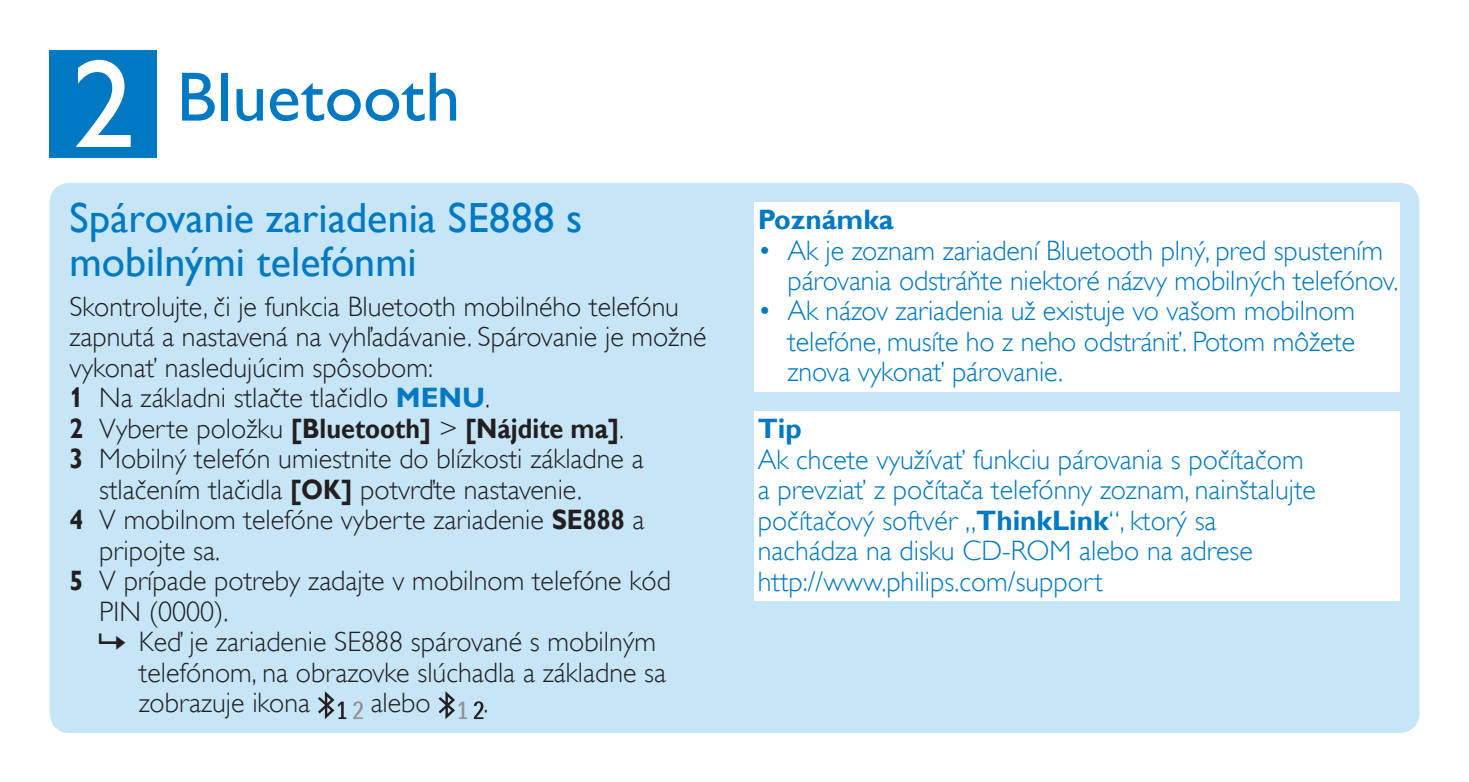
<style>
.page{position:relative;width:1469px;height:782px;background:#fff}
.page>*{position:absolute;margin:0;border:0;box-sizing:border-box;transform-origin:0 0}
.t1{font:70px "Gill Sans Alt One WGL";color:#0079c2}
.t2{font:42px/43.8px "Gill Sans Alt One WGL";color:#0079c2}
.t3{font:28px/30.4px "Gill Sans Alt One WGL Light";color:#231f20}
.t4{font:28px/30.4px "Gill Sans Alt One WGL Light";color:#0079c2}
.t5{font:700 28px "Gill Sans Alt One WGL";color:#231f20;scale:.9 1}
.t6{font:700 28px "Gill Sans Alt One WGL";color:#0079c2}
.s1{font-size:126px;color:#fff}
.s2{font-family:"Gill Sans Alt One WGL";font-weight:700}
.s3{font-family:"Gill Sans Alt One WGL";font-weight:700;color:#0079c2}
.s4{font-family:"Gill Sans Alt One WGL Light";font-weight:400}
</style>
<div class="page">
<div style="left:50px;top:50px;width:107px;height:107px;background:#0079c2"></div>
<div style="left:50px;top:183px;width:1369px;height:549px;background:#c6e6f8;border-radius:20px"></div>
<svg style="left:353px;top:701px;width:10px;height:17px"></svg>
<svg style="left:318px;top:691px;width:28px;height:28px"></svg>
<svg style="left:474px;top:701px;width:9px;height:17px"></svg>
<svg style="left:438px;top:691px;width:29px;height:28px"></svg>
<div style="left:754px;top:203px;width:645px;height:189px;background:#fff"></div>
<div style="left:754px;top:411px;width:645px;height:190px;background:#fff"></div>
<h1 class="t1" style="left:72px;top:49px;width:390px"><span class="s1">2</span> Bluetooth</h1>
<h2 class="t2" style="left:69px;top:195px;width:514px">Spárovanie zariadenia SE888 s mobilnými telefónmi</h2>
<p class="t3" style="left:69px;top:291px;width:638px">Skontrolujte, či je funkcia Bluetooth mobilného telefónu zapnutá a nastavená na vyhľadávanie. Spárovanie je možné vykonať nasledujúcim spôsobom:<br><span class="s2">1</span> Na základni stlačte tlačidlo <span class="s3">MENU</span>.</p>
<p class="t5" style="left:69px;top:409px;width:617px">2 <span class="s4">Vyberte položku</span> [Bluetooth] <span class="s4">&gt;</span> [Nájdite ma]<span class="s4">.</span></p>
<p class="t3" style="left:69px;top:443px;width:576px"><span class="s2">3</span> Mobilný telefón umiestnite do blízkosti základne a</p>
<p class="t3" style="left:99px;top:474px;width:484px">stlačením tlačidla <span class="s2">[OK]</span> potvrďte nastavenie.</p>
<p class="t3" style="left:69px;top:504px;width:576px"><span class="s2">4</span> V mobilnom telefóne vyberte zariadenie <span class="s2">SE888</span> a</p>
<p class="t3" style="left:99px;top:535px;width:122px">pripojte sa.</p>
<p class="t3" style="left:69px;top:565px;width:603px"><span class="s2">5</span> V prípade potreby zadajte v mobilnom telefóne kód</p>
<p class="t3" style="left:99px;top:596px;width:131px">PIN (0000).</p>
<p class="t3" style="left:139px;top:626px;width:519px">Keď je zariadenie SE888 spárované s mobilným</p>
<p class="t3" style="left:139px;top:657px;width:528px">telefónom, na obrazovke slúchadla a základne sa</p>
<p class="t3" style="left:139px;top:687px;width:173px">zobrazuje ikona</p>
<p class="t3" style="left:371px;top:687px;width:62px">alebo</p>
<p class="t3" style="left:483px;top:687px;width:6px">.</p>
<p class="t6" style="left:758px;top:200px;width:137px">Poznámka</p>
<p class="t4" style="left:787px;top:235px;width:612px;text-indent:-30px">• Ak je zoznam zariadení Bluetooth plný, pred spustením párovania odstráňte niektoré názvy mobilných telefónov.</p>
<p class="t4" style="left:787px;top:296px;width:569px;text-align:justify;text-indent:-30px">• Ak názov zariadenia už existuje vo vašom mobilnom telefóne, musíte ho z neho odstrániť. Potom môžete znova vykonať párovanie.</p>
<p class="t6" style="left:758px;top:409px;width:46px">Tip</p>
<p class="t4" style="left:758px;top:444px;width:559px">Ak chcete využívať funkciu párovania s počítačom a prevziať z počítača telefónny zoznam, nainštalujte počítačový softvér „<span class="s2">ThinkLink</span>“, ktorý sa nachádza na disku CD-ROM alebo na adrese http://www.philips.com/support</p>
</div>
